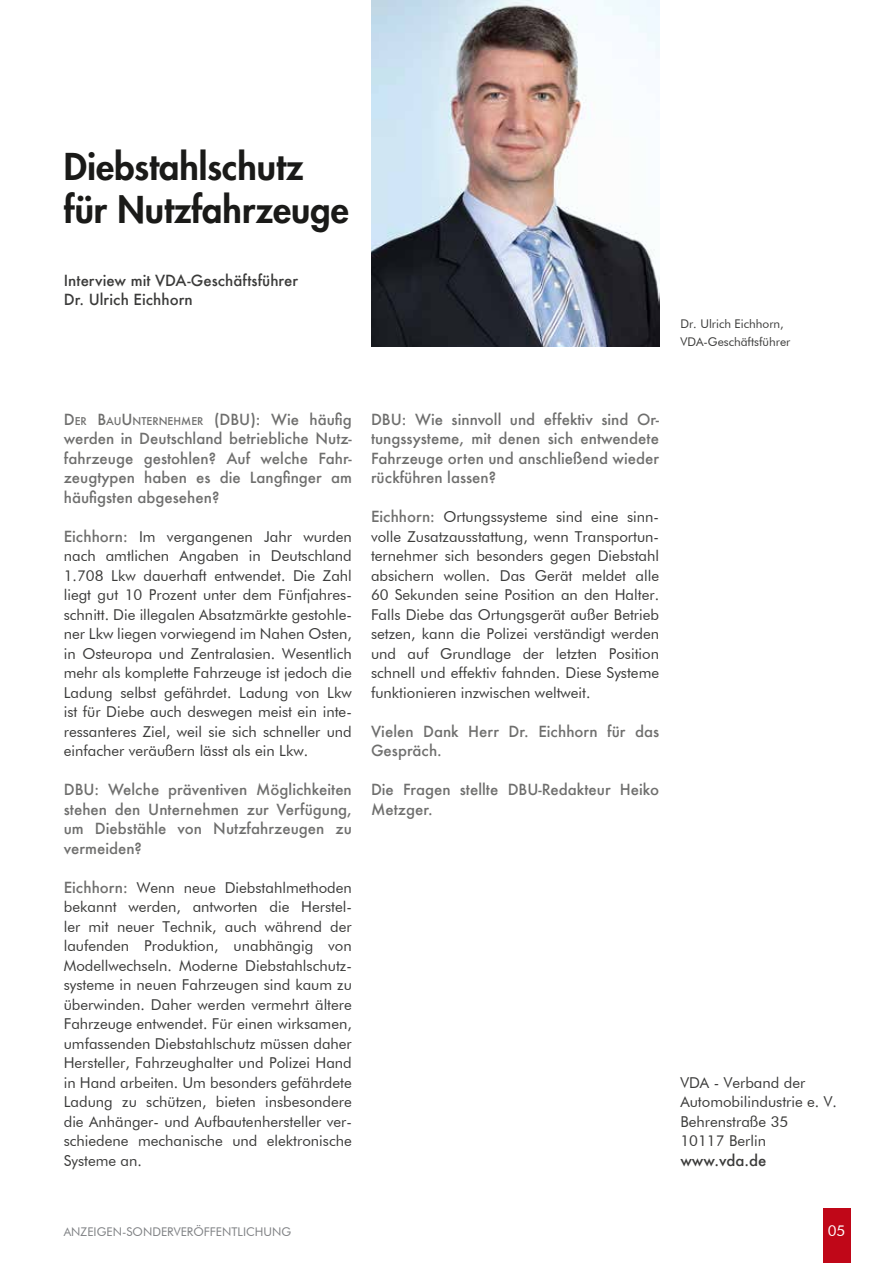
<style>
.page{position:relative;width:893px;height:1263px;background:#fff}
.page>*{position:absolute;margin:0;border:0;box-sizing:border-box;transform-origin:0 0}
.t1{font:800 36px/43.2px "Futura";color:#1a1a18}
.t2{font:15px/19.5px "Futura BT";color:#3b3b3a;text-align:justify}
.t3{font:500 15px/19.5px "Futura";color:#6f6f6e;text-align:justify}
.t4{font:500 15px/19.5px "Futura";color:#3b3b3a}
.t5{font:15px "Futura BT";color:#fff}
.t6{font:12px/18px "Futura BT";color:#3b3b3a}
.t7{font:12px "Futura BT";color:#808285}
.s1{font-style:inherit}
.s2{font-size:10.5px}
.s3{font-family:"Futura";font-weight:500;color:#6f6f6e}
</style>
<div class="page">
<div style="left:823px;top:1208px;width:27px;height:55px;background:#c00718"></div>
<img style="left:371px;top:0;width:288px;height:347px">
<h1 class="t1" style="left:64px;top:144px;width:287px">Diebstahlschutz für Nutzfahrzeuge</h1>
<p class="t4" style="left:64px;top:270px;width:236px">Interview mit VDA-Geschäftsführer<br>Dr. Ulrich Eichhorn</p>
<p class="t6" style="left:680px;top:315px;width:112px">Dr. Ulrich Eichhorn,<br>VDA-Geschäftsführer</p>
<p class="t3" style="left:64px;top:409px;width:290px"><span class="s1">D</span><span class="s2">ER</span> <span class="s1">B</span><span class="s2">AU</span><span class="s1">U</span> <span class="s2">NTERNEHMER</span> (DBU): Wie häufig werden in Deutschland betriebliche Nutz&shy;fahrzeuge gestohlen? Auf welche Fahr&shy;zeugtypen haben es die Langfinger am häufigsten abgesehen?</p>
<p class="t2" style="left:64px;top:526px;width:290px"><span class="s3">Eichhorn:</span> Im vergangenen Jahr wurden nach amtlichen Angaben in Deutschland 1.708 Lkw dauerhaft entwendet. Die Zahl liegt gut 10 Prozent unter dem Fünfjahres&shy;schnitt. Die illegalen Absatzmärkte gestohle&shy;ner Lkw liegen vorwiegend im Nahen Osten, in Osteuropa und Zentralasien. Wesentlich mehr als komplette Fahrzeuge ist jedoch die Ladung selbst gefährdet. Ladung von Lkw ist für Diebe auch deswegen meist ein inte&shy;ressanteres Ziel, weil sie sich schneller und einfacher veräußern lässt als ein Lkw.</p>
<p class="t3" style="left:64px;top:779px;width:290px">DBU: Welche präventiven Möglichkeiten stehen den Unternehmen zur Verfügung, um Diebstähle von Nutzfahrzeugen zu vermeiden?</p>
<p class="t2" style="left:64px;top:877px;width:290px"><span class="s3">Eichhorn:</span> Wenn neue Diebstahlmethoden bekannt werden, antworten die Herstel&shy;ler mit neuer Technik, auch während der laufenden Produktion, unabhängig von Modellwechseln. Moderne Diebstahlschutz&shy;systeme in neuen Fahrzeugen sind kaum zu überwinden. Daher werden vermehrt ältere Fahrzeuge entwendet. Für einen wirksamen, umfassenden Diebstahlschutz müssen daher Hersteller, Fahrzeughalter und Polizei Hand in Hand arbeiten. Um besonders gefährdete Ladung zu schützen, bieten insbesondere die Anhänger- und Aufbautenhersteller ver&shy;schiedene mechanische und elektronische Systeme an.</p>
<p class="t3" style="left:371px;top:409px;width:290px">DBU: Wie sinnvoll und effektiv sind Or&shy;tungssysteme, mit denen sich entwendete Fahrzeuge orten und anschließend wieder rückführen lassen?</p>
<p class="t2" style="left:371px;top:507px;width:290px"><span class="s3">Eichhorn:</span> Ortungssysteme sind eine sinn&shy;volle Zusatzausstattung, wenn Transportun&shy;ternehmer sich besonders gegen Diebstahl absichern wollen. Das Gerät meldet alle 60 Sekunden seine Position an den Halter.<br>Falls Diebe das Ortungsgerät außer Betrieb setzen, kann die Polizei verständigt werden und auf Grundlage der letzten Position schnell und effektiv fahnden. Diese Systeme funktionieren inzwischen weltweit.</p>
<p class="t3" style="left:371px;top:721px;width:290px">Vielen Dank Herr Dr. Eichhorn für das<br>Gespräch.</p>
<p class="t3" style="left:371px;top:779px;width:290px">Die Fragen stellte DBU-Redakteur Heiko<br>Metzger.</p>
<p class="t2" style="left:680px;top:1073px;width:158px;text-align:left">VDA - Verband der<br>Automobilindustrie e. V.<br>Behrenstraße 35<br>10117 Berlin</p>
<p class="t4" style="left:680px;top:1150px;width:88px">www.vda.de</p>
<p class="t7" style="left:64px;top:1224px;width:229px">ANZEIGEN-SONDERVERÖFFENTLICHUNG</p>
<p class="t5" style="left:828px;top:1222px;width:19px">05</p>
</div>
